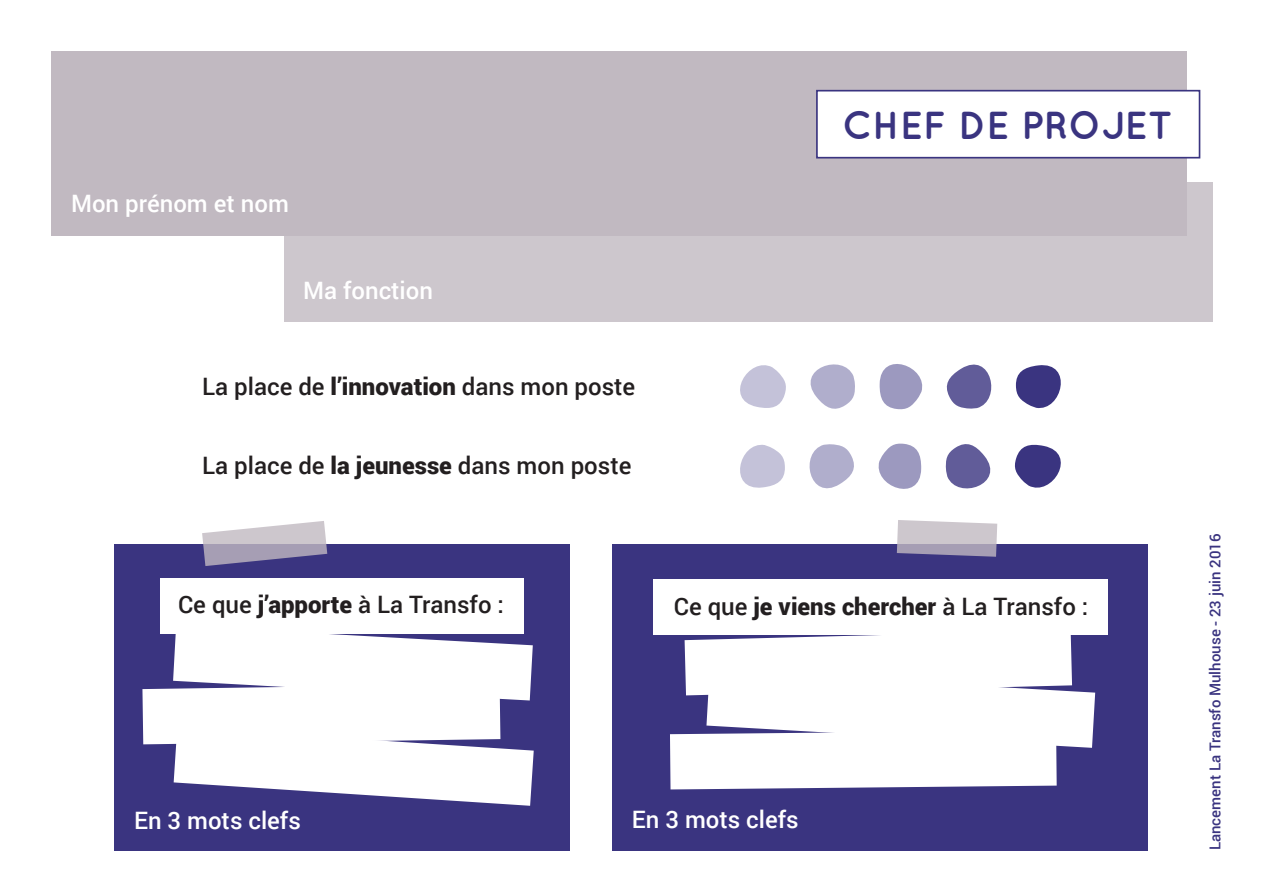
<style>
.page{position:relative;width:1263px;height:893px;background:#fff}
.page>*{position:absolute;margin:0;border:0;box-sizing:border-box;transform-origin:0 0}
.t1{font:700 39px "Quicksand";color:#3a3480}
.t2{font:500 24px "Roboto";color:#231f20}
.t3{font:500 24px "Roboto";color:#fff}
.t4{font:500 15px "Roboto";color:#3a3480}
.s1{font-weight:900}
</style>
<div class="page">
<div style="left:284px;top:182px;width:928px;height:140px;background:#cdc7cd"></div>
<div style="left:51px;top:51px;width:1135px;height:184px;background:#c1b9c1"></div>
<div style="left:816px;top:90px;width:384px;height:68px;background:#fff;border:2px solid #3a3480"></div>
<svg style="left:740px;top:365px;width:46px;height:43px"></svg>
<svg style="left:810px;top:364px;width:45px;height:45px"></svg>
<svg style="left:880px;top:364px;width:42px;height:45px"></svg>
<svg style="left:947px;top:365px;width:44px;height:44px"></svg>
<svg style="left:1016px;top:365px;width:45px;height:44px"></svg>
<svg style="left:1015px;top:444px;width:46px;height:44px"></svg>
<svg style="left:946px;top:444px;width:44px;height:44px"></svg>
<svg style="left:879px;top:444px;width:42px;height:45px"></svg>
<svg style="left:809px;top:444px;width:45px;height:44px"></svg>
<svg style="left:740px;top:445px;width:45px;height:43px"></svg>
<div style="left:115px;top:544px;width:455px;height:306px;background:#3a3480"></div>
<svg style="left:142px;top:626px;width:392px;height:180px"></svg>
<svg style="left:202px;top:521px;width:125px;height:45px"></svg>
<div style="left:161px;top:578px;width:363px;height:55px;background:#fff"></div>
<div style="left:612px;top:544px;width:536px;height:306px;background:#3a3480"></div>
<svg style="left:670px;top:635px;width:425px;height:154px;background:#e9e8f0"></svg>
<div style="left:653px;top:579px;width:454px;height:56px;background:#fff"></div>
<svg style="left:897px;top:520px;width:100px;height:37px;background:#bbb5c3"></svg>
<p class="t3" style="left:71px;top:187px;width:219px">Mon prénom et nom</p>
<p class="t3" style="left:303px;top:274px;width:131px">Ma fonction</p>
<p class="t2" style="left:202px;top:369px;width:435px">La place de <span class="s1">l’innovation</span> dans mon poste</p>
<p class="t2" style="left:202px;top:449px;width:431px">La place de <span class="s1">la jeunesse</span> dans mon poste</p>
<h1 class="t1" style="left:842px;top:102px;width:332px">CHEF DE PROJET</h1>
<p class="t2" style="left:178px;top:588px;width:327px">Ce que <span class="s1">j’apporte</span> à La Transfo :</p>
<p class="t2" style="left:674px;top:589px;width:416px">Ce que <span class="s1">je viens chercher</span> à La Transfo :</p>
<p class="t3" style="left:134px;top:804px;width:168px">En 3 mots clefs</p>
<p class="t3" style="left:632px;top:802px;width:168px">En 3 mots clefs</p>
<p class="t4" style="left:1204px;top:850px;width:318px;rotate:-90deg">Lancement La Transfo Mulhouse - 23 juin 2016</p>
</div>
